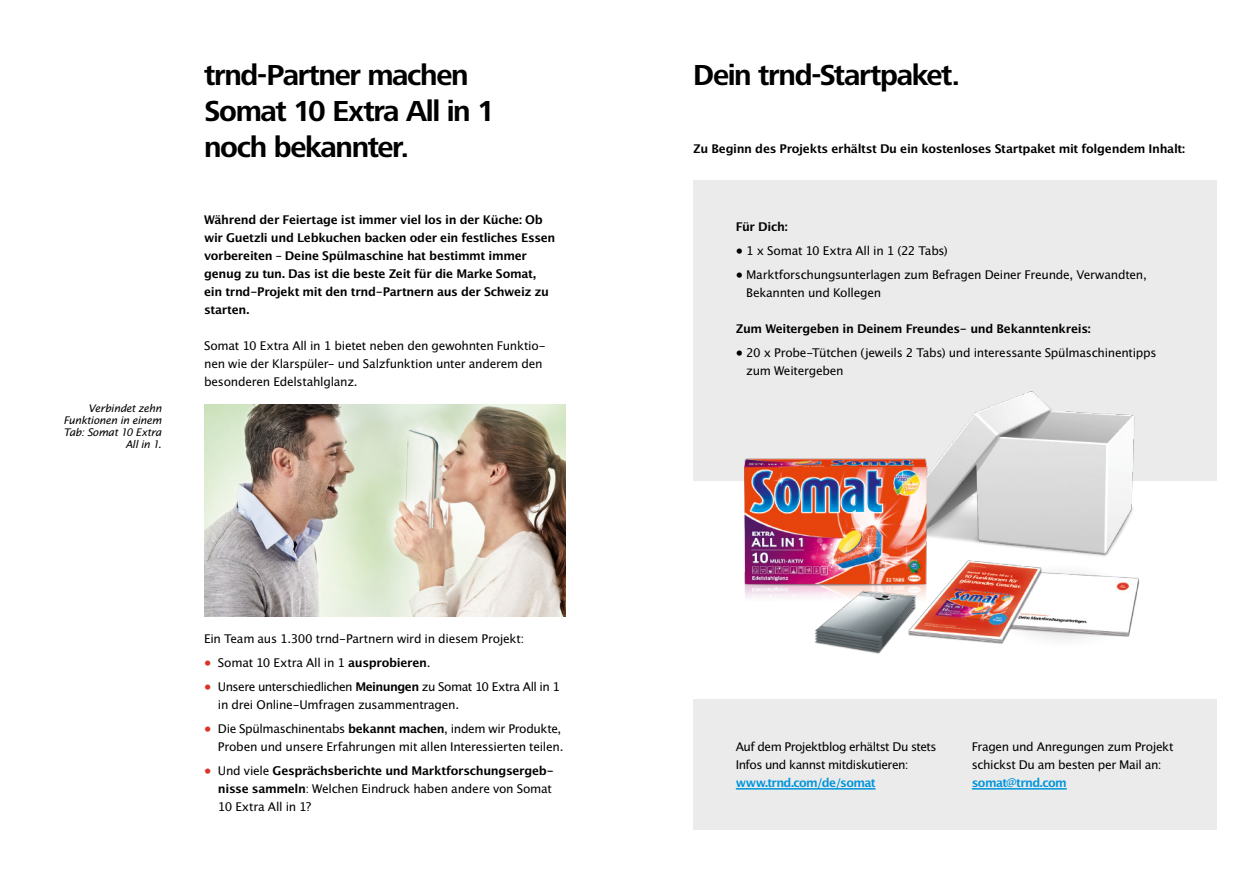
<style>
.page{position:relative;width:1259px;height:893px;background:#fff}
.page>*{position:absolute;margin:0;border:0;box-sizing:border-box;transform-origin:0 0}
.t1{font:700 30px/36px "Frutiger Next LTW1 G";letter-spacing:-.045em;color:#000}
.t2{font:12px/18px "Lucida San Rom";letter-spacing:-.025em;color:#000}
.t3{font:12px/18px "Lucida San Dem";letter-spacing:-.025em;color:#000}
.t4{font:12px/18px "Lucida San Rom";letter-spacing:-.045em;color:#000}
.t5{font:12px "Lucida San Dem";letter-spacing:-.05em;color:#0095da}
.t6{font:10.5px/12px "Lucida San Rom Ita";letter-spacing:-.025em;color:#000;text-align:right}
.s1{color:#db3328}
.s2{font-family:"Lucida San Dem"}
.s3{font-family:"Lucida San Rom";color:#db3328}
.s4{font-family:"Lucida San Rom"}
</style>
<div class="page">
<div style="left:693px;top:180px;width:523px;height:300px;background:#ebebec"></div>
<img style="left:693px;top:380px;width:524px;height:338px">
<div style="left:693px;top:699px;width:523px;height:130px;background:#ebebec"></div>
<hr style="left:736px;top:788px;width:139px;height:2px;background:#0095da">
<hr style="left:972px;top:788px;width:94px;height:2px;background:#0095da">
<img style="left:204px;top:404px;width:362px;height:213px">
<p class="t6" style="left:63px;top:403px;width:100px">Verbindet zehn<br>Funktionen in einem<br>Tab: Somat 10 Extra<br>All in 1.</p>
<h1 class="t1" style="left:204px;top:58px;width:292px">trnd-Partner machen<br>Somat 10 Extra All in 1 noch bekannter.</h1>
<p class="t3" style="left:204px;top:212px;width:353px">Während der Feiertage ist immer viel los in der Küche: Ob wir Guetzli und Lebkuchen backen oder ein festliches Essen vorbereiten – Deine Spülmaschine hat bestimmt immer genug zu tun. Das ist die beste Zeit für die Marke Somat, ein trnd-Projekt mit den trnd-Partnern aus der Schweiz zu starten.</p>
<p class="t2" style="left:204px;top:337px;width:343px">Somat 10 Extra All in 1 bietet neben den gewohnten Funktio&shy;nen wie der Klarspüler- und Salzfunktion unter anderem den besonderen Edelstahlglanz.</p>
<p class="t2" style="left:204px;top:630px;width:322px">Ein Team aus 1.300 trnd-Partnern wird in diesem Projekt:</p>
<p class="t2" style="left:204px;top:654px;width:228px"><span class="s1">•</span> Somat 10 Extra All in 1 <span class="s2">ausprobieren</span>.</p>
<p class="t2" style="left:218px;top:678px;width:344px;text-indent:-14px"><span class="s1">•</span> Unsere unterschiedlichen <span class="s2">Meinungen</span> zu Somat 10 Extra All in 1 in drei Online-Umfragen zusammentragen.</p>
<p class="t2" style="left:204px;top:720px;width:361px;text-align:right"><span class="s1">•</span> Die Spülmaschinentabs <span class="s2">bekannt machen</span>, indem wir Produkte,<br>Proben und unsere Erfahrungen mit allen Interessierten teilen.</p>
<p class="t3" style="left:204px;top:763px;width:352px"><span class="s3">•</span> <span class="s4">Und viele</span> Gesprächsberichte und Marktforschungsergeb-</p>
<p class="t2" style="left:218px;top:780px;width:335px"><span class="s2">nisse sammeln</span>: Welchen Eindruck haben andere von Somat<br>10 Extra All in 1?</p>
<h1 class="t1" style="left:693px;top:58px;width:269px">Dein trnd-Startpaket.</h1>
<p class="t3" style="left:693px;top:141px;width:493px">Zu Beginn des Projekts erhältst Du ein kostenloses Startpaket mit folgendem Inhalt:</p>
<p class="t3" style="left:736px;top:219px;width:53px">Für Dich:</p>
<p class="t2" style="left:736px;top:242px;width:213px">• 1 x Somat 10 Extra All in 1 (22 Tabs)</p>
<p class="t2" style="left:746px;top:266px;width:402px;text-indent:-10px">• Marktforschungsunterlagen zum Befragen Deiner Freunde, Verwandten,<br>Bekannten und Kollegen</p>
<p class="t3" style="left:736px;top:321px;width:356px">Zum Weitergeben in Deinem Freundes- und Bekanntenkreis:</p>
<p class="t2" style="left:746px;top:344px;width:412px;text-indent:-10px">• 20 x Probe-Tütchen (jeweils 2 Tabs) und interessante Spülmaschinentipps zum Weitergeben</p>
<p class="t4" style="left:736px;top:737px;width:202px">Auf dem Projektblog erhältst Du stets<br>Infos und kannst mitdiskutieren:</p>
<p class="t5" style="left:736px;top:775px;width:141px">www.trnd.com/de/somat</p>
<p class="t2" style="left:972px;top:737px;width:203px">Fragen und Anregungen zum Projekt schickst Du am besten per Mail an:</p>
<p class="t5" style="left:972px;top:775px;width:96px">somat@trnd.com</p>
</div>
